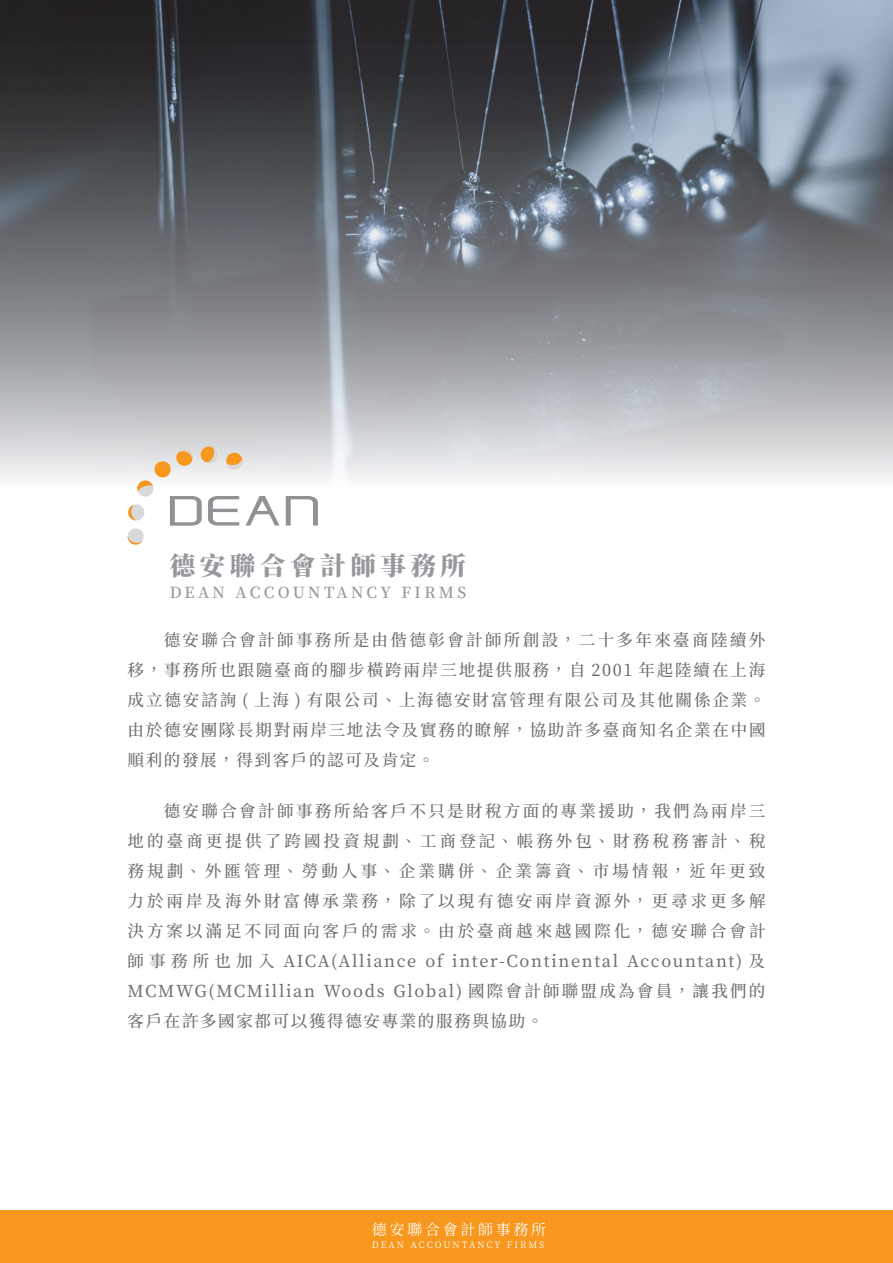
<style>
.page{position:relative;width:893px;height:1263px;background:#fff}
.page>*{position:absolute;margin:0;border:0;box-sizing:border-box;transform-origin:0 0}
.t1{font:900 25.5px "Noto Serif CJ Ktc";letter-spacing:.18em;color:#97989d}
.德安-一般內文{font:500 16.5px/30px "Source Han Serif TW";letter-spacing:.105em;color:#6c6d70;text-align:justify}
.t2{font:600 15.3px "Noto Serif CJ Ktc";letter-spacing:.215em;color:#97989d}
.t3{font:15px "Noto Serif CJ Ktc";letter-spacing:.18em;color:#fff}
.t4{font:9px "Noto Serif CJ Ktc";letter-spacing:.215em;color:#fff}
</style>
<div class="page">
<div style="left:0;top:1211px;width:893px;height:52px;background:#f7971d"></div>
<svg style="left:0;top:0;width:893px;height:526px;background:#83878d"></svg>
<svg style="left:286px;top:496px;width:32px;height:29px"></svg>
<svg style="left:127px;top:446px;width:152px;height:99px"></svg>
<p class="t1" style="left:170px;top:551px;width:298px">德安聯合會計師事務所</p>
<p class="t2" style="left:170px;top:584px;width:298px">DEAN ACCOUNTANCY FIRMS</p>
<p class="德安-一般內文" style="left:128px;top:625px;width:639px;text-indent:36px">德安聯合會計師事務所是由偕德彰會計師所創設，二十多年來臺商陸續外移，事務所也跟隨臺商的腳步橫跨兩岸三地提供服務，自 2001 年起陸續在上海成立德安諮詢 ( 上海 ) 有限公司、上海德安財富管理有限公司及其他關係企業。由於德安團隊長期對兩岸三地法令及實務的瞭解，協助許多臺商知名企業在中國順利的發展，得到客戶的認可及肯定。</p>
<p class="德安-一般內文" style="left:128px;top:797px;width:639px;text-indent:36px">德安聯合會計師事務所給客戶不只是財稅方面的專業援助，我們為兩岸三地的臺商更提供了跨國投資規劃、工商登記、帳務外包、財務稅務審計、稅務規劃、外匯管理、勞動人事、企業購併、企業籌資、市場情報，近年更致力於兩岸及海外財富傳承業務，除了以現有德安兩岸資源外，更尋求更多解決方案以滿足不同面向客戶的需求。由於臺商越來越國際化，德安聯合會計師事務所也加入 AICA(Alliance of inter-Continental Accountant) 及MCMWG(MCMillian Woods Global) 國際會計師聯盟成為會員，讓我們的客戶在許多國家都可以獲得德安專業的服務與協助。</p>
<p class="t3" style="left:372px;top:1221px;width:176px">德安聯合會計師事務所</p>
<p class="t4" style="left:372px;top:1239px;width:174px">DEAN ACCOUNTANCY FIRMS</p>
</div>
